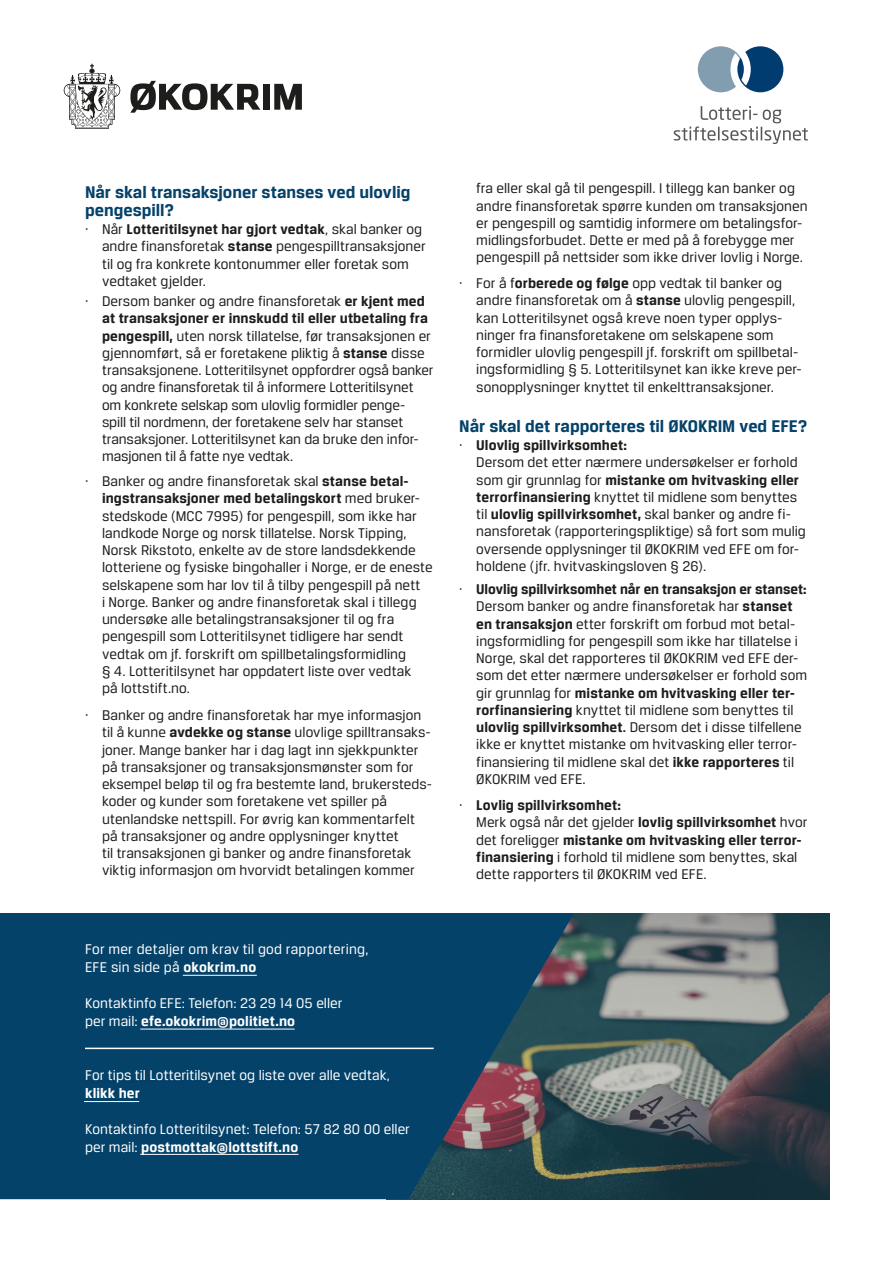
<style>
.page{position:relative;width:893px;height:1263px;background:#fff}
.page>*{position:absolute;margin:0;border:0;box-sizing:border-box;transform-origin:0 0}
.t1{font:700 18px/18px "Breuer Text";color:#05426a}
.t2{font:15px/17.2px "Breuer Text";color:#1d1d1b}
.t3{font:15px/18px "Breuer Text";letter-spacing:.005em;color:#fff}
.t4{font:700 15px "Breuer Text";letter-spacing:.01em;color:#fff}
.s1{font-weight:700}
.s2{font-weight:500}
</style>
<div class="page">
<img style="left:574px;top:913px;width:255px;height:286px">
<svg style="left:0;top:913px;width:574px;height:286px;background:#0f4467"></svg>
<svg style="left:130px;top:81px;width:130px;height:32px"></svg>
<div style="left:263px;top:84px;width:7px;height:26px;background:#1d1d1b"></div>
<svg style="left:274px;top:84px;width:28px;height:26px"></svg>
<svg style="left:64px;top:64px;width:56px;height:65px"></svg>
<hr style="left:85px;top:1081px;width:309px;height:1px;background:#003f71">
<hr style="left:85px;top:1099px;width:55px;height:1px;background:#003f71">
<hr style="left:141px;top:1153px;width:157px;height:1px;background:#003f71">
<hr style="left:140px;top:1029px;width:155px;height:1px;background:#fff">
<hr style="left:140px;top:1154px;width:158px;height:1px;background:#fff">
<hr style="left:84px;top:1101px;width:55px;height:1px;background:#fff">
<hr style="left:183px;top:975px;width:74px;height:1px;background:#fff">
<svg style="left:698px;top:46px;width:85px;height:46px"></svg>
<svg style="left:674px;top:106px;width:134px;height:38px"></svg>
<hr style="left:85px;top:1048px;width:349px;height:1px;background:#fff">
<p class="t1" style="left:85px;top:183px;width:327px">Når skal transaksjoner stanses ved ulovlig pengespill?</p>
<p class="t2" style="left:102px;top:220px;width:325px;text-indent:-17px">· Når <span class="s1">Lotteritilsynet har gjort vedtak</span>, skal banker og andre finansforetak <span class="s1">stanse</span> pengespilltransaksjoner til og fra konkrete kontonummer eller foretak som vedtaket gjelder.</p>
<p class="t2" style="left:102px;top:292px;width:333px;text-indent:-17px">· Dersom banker og andre finansforetak <span class="s1">er kjent med at transaksjoner er innskudd til eller utbetaling fra pengespill,</span> uten norsk tillatelse, før transaksjonen er gjennomført, så er foretakene pliktig å <span class="s1">stanse</span> disse transaksjonene. Lotteritilsynet oppfordrer også banker og andre finansforetak til å informere Lotteritilsynet om konkrete selskap som ulovlig formidler penge-<br>spill til nordmenn, der foretakene selv har stanset transaksjoner. Lotteritilsynet kan da bruke den infor&shy;masjonen til å fatte nye vedtak.</p>
<p class="t2" style="left:102px;top:472px;width:332px;text-indent:-17px">· Banker og andre finansforetak skal <span class="s1">stanse betal&shy;ingstransaksjoner med betalingskort</span> med bruker&shy;stedskode (MCC 7995) for pengespill, som ikke har landkode Norge og norsk tillatelse. Norsk Tipping, Norsk Rikstoto, enkelte av de store landsdekkende lotteriene og fysiske bingohaller i Norge, er de eneste selskapene som har lov til å tilby pengespill på nett<br>i Norge. Banker og andre finansforetak skal i tillegg undersøke alle betalingstransaksjoner til og fra pengespill som Lotteritilsynet tidligere har sendt vedtak om jf. forskrift om spillbetalingsformidling<br>§ 4. Lotteritilsynet har oppdatert liste over vedtak<br>på lottstift.no.</p>
<p class="t2" style="left:102px;top:706px;width:331px;text-indent:-17px">· Banker og andre finansforetak har mye informasjon til å kunne <span class="s1">avdekke og stanse</span> ulovlige spilltransaks&shy;joner. Mange banker har i dag lagt inn sjekkpunkter på transaksjoner og transaksjonsmønster som for eksempel beløp til og fra bestemte land, brukersteds&shy;koder og kunder som foretakene vet spiller på utenlandske nettspill. For øvrig kan kommentarfelt på transaksjoner og andre opplysninger knyttet<br>til transaksjonen gi banker og andre finansforetak viktig informasjon om hvorvidt betalingen kommer</p>
<p class="t3" style="left:85px;top:940px;width:285px">For mer detaljer om krav til god rapportering,<br>EFE sin side på <span class="s1">okokrim.no</span></p>
<p class="t3" style="left:85px;top:994px;width:259px">Kontaktinfo EFE: Telefon: 23 29 14 05 eller per mail: <span class="s1">efe.okokrim@politiet.no</span></p>
<p class="t3" style="left:85px;top:1066px;width:307px">For tips til Lotteritilsynet og liste over alle vedtak,</p>
<p class="t4" style="left:85px;top:1085px;width:56px">klikk her</p>
<p class="t3" style="left:85px;top:1120px;width:326px">Kontaktinfo Lotteritilsynet: Telefon: 57 82 80 00 eller per mail: <span class="s1">postmottak@lottstift.no</span></p>
<p class="t2" style="left:476px;top:180px;width:333px">fra eller skal gå til pengespill. I tillegg kan banker og andre finansforetak spørre kunden om transaksjonen er pengespill og samtidig informere om betalingsfor&shy;midlingsforbudet. Dette er med på å forebygge mer pengespill på nettsider som ikke driver lovlig i Norge.</p>
<p class="t2" style="left:476px;top:274px;width:327px;text-indent:-17px">· For å f<span class="s1">orberede og følge</span> opp vedtak til banker og andre finansforetak om å <span class="s1">stanse</span> ulovlig pengespill, kan Lotteritilsynet også kreve noen typer opplys&shy;ninger fra finansforetakene om selskapene som formidler ulovlig pengespill jf. forskrift om spillbetal&shy;ingsformidling § 5. Lotteritilsynet kan ikke kreve per&shy;sonopplysninger knyttet til enkelttransaksjoner.</p>
<p class="t1" style="left:459px;top:417px;width:350px">Når skal det rapporteres til ØKOKRIM ved EFE?</p>
<p class="t2" style="left:476px;top:436px;width:331px;text-indent:-17px">· <span class="s1">Ulovlig spillvirksomhet:<br></span>Dersom det etter nærmere undersøkelser er forhold som gir grunnlag for <span class="s1">mistanke om hvitvasking eller terrorfinansiering</span> knyttet til midlene som benyttes til <span class="s1">ulovlig spillvirksomhet,</span> skal banker og andre fi&shy;nansforetak (rapporteringspliktige) så fort som mulig oversende opplysninger til ØKOKRIM ved EFE om for&shy;holdene (jfr. hvitvaskingsloven § 26).</p>
<p class="t2" style="left:476px;top:580px;width:332px;text-indent:-17px">· <span class="s1">Ulovlig spillvirksomhet når en transaksjon er stanset:<br></span>Dersom banker og andre finansforetak har <span class="s1">stanset en transaksjon</span> etter forskrift om forbud mot betal&shy;ingsformidling for pengespill som ikke har tillatelse i Norge, skal det rapporteres til ØKOKRIM ved EFE der&shy;som det etter nærmere undersøkelser er forhold som gir grunnlag for <span class="s1">mistanke om hvitvasking eller ter&shy;rorfinansiering</span> knyttet til midlene som benyttes til <span class="s1">ulovlig spillvirksomhet</span><span class="s2">.</span> Dersom det i disse tilfellene ikke er knyttet mistanke om hvitvasking eller terror&shy;finansiering til midlene skal det <span class="s1">ikke rapporteres</span> til ØKOKRIM ved EFE.</p>
<p class="t2" style="left:476px;top:796px;width:333px;text-indent:-17px">· <span class="s1">Lovlig spillvirksomhet:<br></span>Merk også når det gjelder <span class="s1">lovlig spillvirksomhet</span> hvor det foreligger <span class="s1">mistanke om hvitvasking eller terror&shy;finansiering</span> i forhold til midlene som benyttes, skal dette rapporters til ØKOKRIM ved EFE.</p>
</div>
